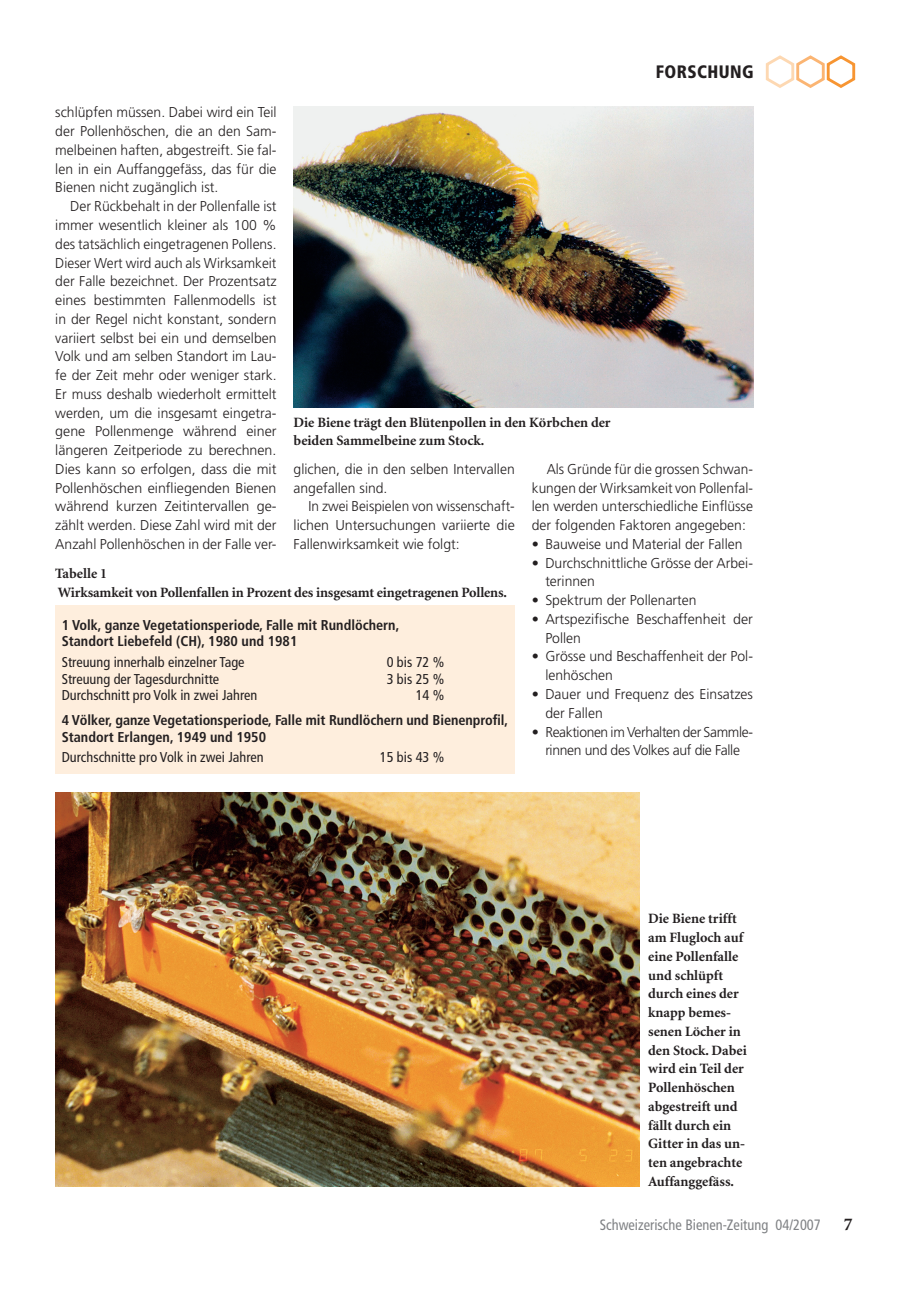
<style>
.page{position:relative;width:919px;height:1289px;background:#fff}
.page>*{position:absolute;margin:0;border:0;box-sizing:border-box;transform-origin:0 0}
.t1{font:900 condensed 18px "Frutiger";letter-spacing:.025em;color:#231f20;scale:.96 1}
.t2{font:condensed 15px "Frutiger";color:#808285;scale:.96 1}
.t3{font:300 14.25px/18.8px "Frutiger";color:#231f20}
.t4{font:700 14.25px/18.8px "Minion";color:#231f20}
.t5{font:300 14.25px/18.8px "Frutiger";color:#231f20;text-align:justify;scale:.96 1}
.t6{font:700 condensed 14.25px/16.5px "Frutiger";color:#231f20}
.t7{font:condensed 14.25px "Frutiger";color:#231f20}
.t8{font:300 14.25px/18.8px "Frutiger";letter-spacing:-.025em;color:#231f20;text-align:center}
</style>
<div class="page">
<img style="left:55px;top:793px;width:584px;height:393px">
<div style="left:55px;top:605px;width:459px;height:169px;background:#feeedd"></div>
<img style="left:293px;top:106px;width:460px;height:301px">
<svg style="left:765px;top:55px;width:91px;height:33px"></svg>
<p class="t1" style="left:655px;top:61px;width:103px">FORSCHUNG</p>
<p class="t3" style="left:55px;top:103px;width:223px;text-align:justify">schlüpfen müssen. Dabei wird ein Teil der Pollenhöschen, die an den Sam&shy;melbeinen haften, abgestreift. Sie fal&shy;len in ein Auffanggefäss, das für die Bienen nicht zugänglich ist.</p>
<p class="t3" style="left:55px;top:197px;width:223px;text-align:justify;text-indent:15px">Der Rückbehalt in der Pollenfalle ist immer wesentlich kleiner als 100 % des tatsächlich eingetragenen Pollens.<br>Dieser Wert wird auch als Wirksamkeit der Falle bezeichnet. Der Prozentsatz eines bestimmten Fallenmodells ist in der Regel nicht konstant, sondern variiert selbst bei ein und demselben Volk und am selben Standort im Lau&shy;fe der Zeit mehr oder weniger stark.<br>Er muss deshalb wiederholt ermittelt werden, um die insgesamt eingetra&shy;gene Pollenmenge während einer längeren Zeitperiode zu berechnen.<br>Dies kann so erfolgen, dass die mit Pollenhöschen einfliegenden Bienen während kurzen Zeitintervallen ge&shy;zählt werden. Diese Zahl wird mit der Anzahl Pollenhöschen in der Falle ver-</p>
<p class="t4" style="left:293px;top:413px;width:318px">Die Biene trägt den Blütenpollen in den Körbchen der beiden Sammelbeine zum Stock.</p>
<p class="t5" style="left:531px;top:460px;width:232px;text-indent:15px">Als Gründe für die grossen Schwan&shy;kungen der Wirksamkeit von Pollenfal&shy;len werden unterschiedliche Einflüsse der folgenden Faktoren angegeben:</p>
<p class="t3" style="left:531px;top:535px;width:212px">• Bauweise und Material der Fallen</p>
<p class="t3" style="left:545px;top:553px;width:209px;text-indent:-14px">• Durchschnittliche Grösse der Arbei&shy;terinnen</p>
<p class="t3" style="left:531px;top:591px;width:166px">• Spektrum der Pollenarten</p>
<p class="t3" style="left:545px;top:610px;width:209px;text-indent:-14px">• Artspezifische Beschaffenheit der<br>Pollen</p>
<p class="t3" style="left:545px;top:647px;width:209px;text-indent:-14px">• Grösse und Beschaffenheit der Pol&shy;lenhöschen</p>
<p class="t3" style="left:545px;top:685px;width:209px;text-indent:-14px">• Dauer und Frequenz des Einsatzes der Fallen</p>
<p class="t8" style="left:531px;top:722px;width:223px">• Reaktionen im Verhalten der Sammle&shy;rinnen und des Volkes auf die Falle</p>
<p class="t3" style="left:293px;top:460px;width:223px">glichen, die in den selben Intervallen angefallen sind.</p>
<p class="t5" style="left:293px;top:497px;width:232px;text-indent:15px">In zwei Beispielen von wissenschaft&shy;lichen Untersuchungen variierte die Fallenwirksamkeit wie folgt:</p>
<p class="t4" style="left:55px;top:565px;width:453px">Tabelle 1<br>Wirksamkeit von Pollenfallen in Prozent des insgesamt eingetragenen Pollens.</p>
<p class="t6" style="left:62px;top:616px;width:339px">1 Volk, ganze Vegetationsperiode, Falle mit Rundlöchern,<br>Standort Liebefeld (CH), 1980 und 1981</p>
<p class="t7" style="left:62px;top:653px;width:184px">Streuung innerhalb einzelner Tage</p>
<p class="t7" style="left:386px;top:653px;width:59px">0 bis 72 %</p>
<p class="t7" style="left:62px;top:670px;width:159px">Streuung der Tagesdurchnitte</p>
<p class="t7" style="left:386px;top:670px;width:59px">3 bis 25 %</p>
<p class="t7" style="left:62px;top:686px;width:197px">Durchschnitt pro Volk in zwei Jahren</p>
<p class="t7" style="left:415px;top:686px;width:30px">14 %</p>
<p class="t6" style="left:62px;top:712px;width:448px">4 Völker, ganze Vegetationsperiode, Falle mit Rundlöchern und Bienenprofil,<br>Standort Erlangen, 1949 und 1950</p>
<p class="t7" style="left:62px;top:749px;width:203px">Durchschnitte pro Volk in zwei Jahren</p>
<p class="t7" style="left:380px;top:749px;width:66px">15 bis 43 %</p>
<p class="t4" style="left:648px;top:909px;width:100px">Die Biene trifft am Flugloch auf eine Pollenfalle und schlüpft durch eines der knapp bemes&shy;senen Löcher in den Stock. Dabei wird ein Teil der<br>Pollenhöschen abgestreift und fällt durch ein<br>Gitter in das un&shy;ten angebrachte<br>Auffanggefäss.</p>
<p class="t2" style="left:599px;top:1216px;width:232px">Schweizerische Bienen-Zeitung 04/2007</p>
</div>
